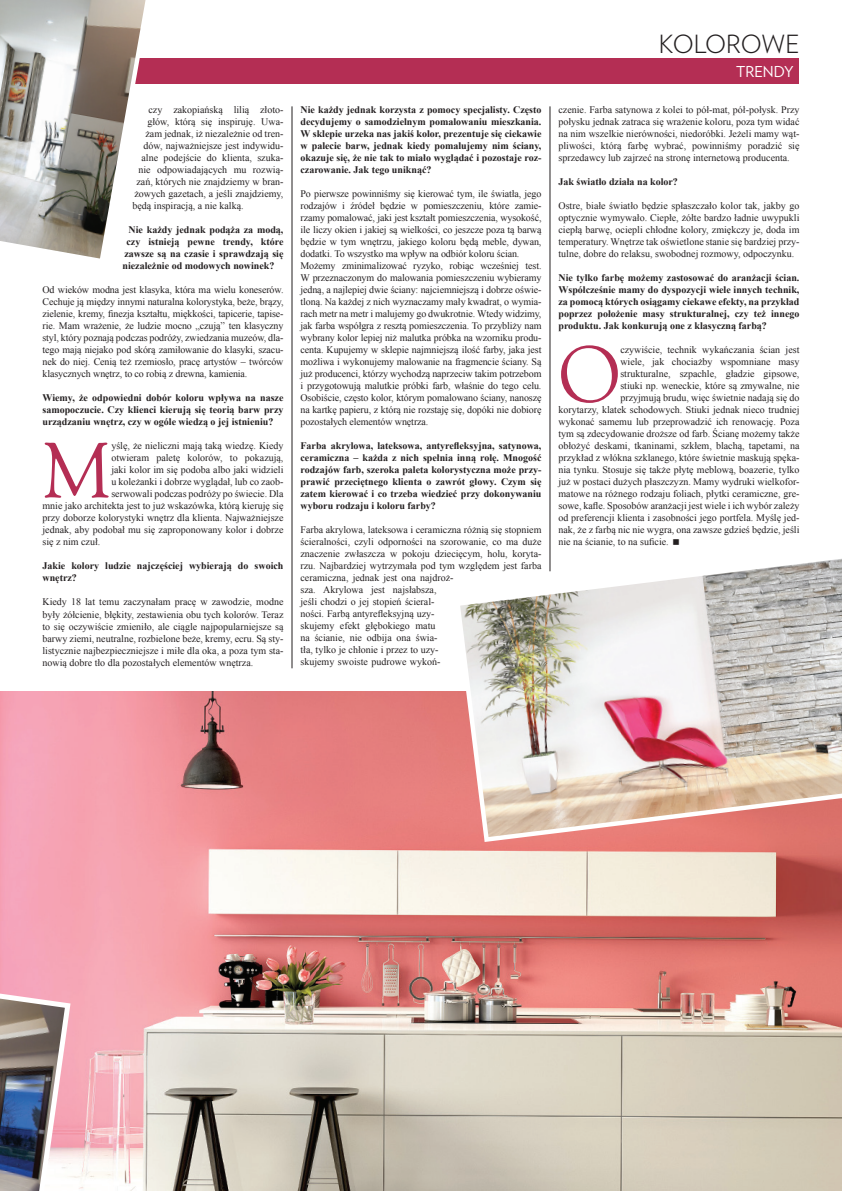
<style>
.page{position:relative;width:842px;height:1191px;background:#fff}
.page>*{position:absolute;margin:0;border:0;box-sizing:border-box;transform-origin:0 0}
.t1{font:78.5px "Goudy Ol St EU";color:#b42e54}
.t2{font:300 25px "Verlag";letter-spacing:-.01em;color:#231f20}
.t3{font:15px "Verlag";color:#fff}
.t4{font:10px/12px "Times New Roman";color:#231f20;text-align:justify}
.t5{font:700 10px/12px "Times New Roman";color:#231f20;text-align:justify}
</style>
<div class="page">
<img style="left:0;top:692px;width:842px;height:499px">
<img style="left:453px;top:549px;width:389px;height:295px">
<div style="left:43px;top:58px;width:756px;height:26px;background:#b42e54"></div>
<img style="left:0;top:944px;width:73px;height:247px">
<svg style="left:0;top:0;width:146px;height:259px"></svg>
<hr style="left:292px;top:106px;width:1px;height:562px;background:#231f20">
<hr style="left:550px;top:106px;width:1px;height:465px;background:#231f20">
<p class="t4" style="left:149px;top:104px;width:136px">czy zakopiańską lilią złoto-</p>
<p class="t4" style="left:148px;top:116px;width:137px">głów, którą się inspiruję. Uwa-</p>
<p class="t4" style="left:146px;top:128px;width:139px">żam jednak, iż niezależnie od tren-</p>
<p class="t4" style="left:144px;top:140px;width:141px">dów, najważniejsze jest indywidu-</p>
<p class="t4" style="left:142px;top:152px;width:143px">alne podejście do klienta, szuka-</p>
<p class="t4" style="left:139px;top:164px;width:146px">nie odpowiadających mu rozwią-</p>
<p class="t4" style="left:137px;top:176px;width:148px">zań, których nie znajdziemy w bran-</p>
<p class="t4" style="left:135px;top:188px;width:150px">żowych gazetach, a jeśli znajdziemy,</p>
<p class="t4" style="left:133px;top:200px;width:113px">będą inspiracją, a nie kalką.</p>
<p class="t5" style="left:129px;top:224px;width:156px">Nie każdy jednak podąża za modą,</p>
<p class="t5" style="left:127px;top:236px;width:158px">czy istnieją pewne trendy, które</p>
<p class="t5" style="left:125px;top:248px;width:160px">zawsze są na czasie i sprawdzają się</p>
<p class="t5" style="left:123px;top:260px;width:153px">niezależnie od modowych nowinek?</p>
<p class="t4" style="left:43px;top:284px;width:242px">Od wieków modna jest klasyka, która ma wielu koneserów.<br>Cechuje ją między innymi naturalna kolorystyka, beże, brązy, zielenie, kremy, finezja kształtu, miękkości, tapicerie, tapise&shy;rie. Mam wrażenie, że ludzie mocno „czują” ten klasyczny styl, który poznają podczas podróży, zwiedzania muzeów, dla&shy;tego mają niejako pod skórą zamiłowanie do klasyki, szacu&shy;nek do niej. Cenią też rzemiosło, pracę artystów – twórców klasycznych wnętrz, to co robią z drewna, kamienia.</p>
<p class="t5" style="left:43px;top:392px;width:242px">Wiemy, że odpowiedni dobór koloru wpływa na nasze samopoczucie. Czy klienci kierują się teorią barw przy urządzaniu wnętrz, czy w ogóle wiedzą o jej istnieniu?</p>
<h1 class="t1" style="left:43px;top:422px;width:70px">M</h1>
<p class="t4" style="left:111px;top:440px;width:174px">yślę, że nieliczni mają taką wiedzę. Kiedy</p>
<p class="t4" style="left:111px;top:452px;width:174px">otwieram paletę kolorów, to pokazują,</p>
<p class="t4" style="left:111px;top:464px;width:174px">jaki kolor im się podoba albo jaki widzieli</p>
<p class="t4" style="left:111px;top:476px;width:174px">u koleżanki i dobrze wyglądał, lub co zaob-</p>
<p class="t4" style="left:111px;top:488px;width:174px">serwowali podczas podróży po świecie. Dla</p>
<p class="t4" style="left:43px;top:500px;width:242px">mnie jako architekta jest to już wskazówka, którą kieruję się</p>
<p class="t4" style="left:43px;top:512px;width:242px">przy doborze kolorystyki wnętrz dla klienta. Najważniejsze</p>
<p class="t4" style="left:43px;top:524px;width:242px">jednak, aby podobał mu się zaproponowany kolor i dobrze</p>
<p class="t4" style="left:43px;top:536px;width:59px">się z nim czuł.</p>
<p class="t5" style="left:43px;top:560px;width:242px">Jakie kolory ludzie najczęściej wybierają do swoich wnętrz?</p>
<p class="t4" style="left:43px;top:596px;width:242px">Kiedy 18 lat temu zaczynałam pracę w zawodzie, modne były żółcienie, błękity, zestawienia obu tych kolorów. Teraz to się oczywiście zmieniło, ale ciągle najpopularniejsze są barwy ziemi, neutralne, rozbielone beże, kremy, ecru. Są sty&shy;listycznie najbezpieczniejsze i miłe dla oka, a poza tym sta&shy;nowią dobre tło dla pozostałych elementów wnętrza.</p>
<p class="t5" style="left:300px;top:104px;width:242px">Nie każdy jednak korzysta z pomocy specjalisty. Często decydujemy o samodzielnym pomalowaniu mieszkania.<br>W sklepie urzeka nas jakiś kolor, prezentuje się ciekawie w palecie barw, jednak kiedy pomalujemy nim ściany, okazuje się, że nie tak to miało wyglądać i pozostaje roz&shy;czarowanie. Jak tego uniknąć?</p>
<p class="t4" style="left:300px;top:188px;width:243px;text-align:left">Po pierwsze powinniśmy się kierować tym, ile światła, jego rodzajów i źródeł będzie w pomieszczeniu, które zamie&shy;rzamy pomalować, jaki jest kształt pomieszczenia, wysokość, ile liczy okien i jakiej są wielkości, co jeszcze poza tą barwą będzie w tym wnętrzu, jakiego koloru będą meble, dywan, dodatki. To wszystko ma wpływ na odbiór koloru ścian.<br>Możemy zminimalizować ryzyko, robiąc wcześniej test.<br>W przeznaczonym do malowania pomieszczeniu wybieramy jedną, a najlepiej dwie ściany: najciemniejszą i dobrze oświe&shy;tloną. Na każdej z nich wyznaczamy mały kwadrat, o wymia&shy;rach metr na metr i malujemy go dwukrotnie. Wtedy widzimy, jak farba współgra z resztą pomieszczenia. To przybliży nam wybrany kolor lepiej niż malutka próbka na wzorniku produ&shy;centa. Kupujemy w sklepie najmniejszą ilość farby, jaka jest możliwa i wykonujemy malowanie na fragmencie ściany. Są już producenci, którzy wychodzą naprzeciw takim potrzebom i przygotowują malutkie próbki farb, właśnie do tego celu.<br>Osobiście, często kolor, którym pomalowano ściany, nanoszę na kartkę papieru, z którą nie rozstaję się, dopóki nie dobiorę pozostałych elementów wnętrza.</p>
<p class="t5" style="left:300px;top:440px;width:242px">Farba akrylowa, lateksowa, antyrefleksyjna, satynowa, ceramiczna – każda z nich spełnia inną rolę. Mnogość rodzajów farb, szeroka paleta kolorystyczna może przy&shy;prawić przeciętnego klienta o zawrót głowy. Czym się zatem kierować i co trzeba wiedzieć przy dokonywaniu wyboru rodzaju i koloru farby?</p>
<p class="t4" style="left:300px;top:524px;width:242px;text-align:left">Farba akrylowa, lateksowa i ceramiczna różnią się stopniem ścieralności, czyli odporności na szorowanie, co ma duże znaczenie zwłaszcza w pokoju dziecięcym, holu, koryta&shy;rzu. Najbardziej wytrzymała pod tym względem jest farba ceramiczna, jednak jest ona najdroż-<br>sza. Akrylowa jest najsłabsza,<br>jeśli chodzi o jej stopień ścieral-<br>ności. Farbą antyrefleksyjną uzy-<br>skujemy efekt głębokiego matu<br>na ścianie, nie odbija ona świa-<br>tła, tylko je chłonie i przez to uzy-<br>skujemy swoiste pudrowe wykoń-</p>
<h2 class="t2" style="left:659px;top:26px;width:142px">KOLOROWE</h2>
<h3 class="t3" style="left:736px;top:60px;width:59px">TRENDY</h3>
<p class="t4" style="left:558px;top:104px;width:242px">czenie. Farba satynowa z kolei to pół-mat, pół-połysk. Przy połysku jednak zatraca się wrażenie koloru, poza tym widać na nim wszelkie nierówności, niedoróbki. Jeżeli mamy wąt&shy;pliwości, którą farbę wybrać, powinniśmy poradzić się sprzedawcy lub zajrzeć na stronę internetową producenta.</p>
<p class="t5" style="left:558px;top:176px;width:121px">Jak światło działa na kolor?</p>
<p class="t4" style="left:558px;top:200px;width:242px">Ostre, białe światło będzie spłaszczało kolor tak, jakby go optycznie wymywało. Ciepłe, żółte bardzo ładnie uwypukli ciepłą barwę, ociepli chłodne kolory, zmiękczy je, doda im temperatury. Wnętrze tak oświetlone stanie się bardziej przy&shy;tulne, dobre do relaksu, swobodnej rozmowy, odpoczynku.</p>
<p class="t5" style="left:558px;top:272px;width:242px">Nie tylko farbę możemy zastosować do aranżacji ścian.<br>Współcześnie mamy do dyspozycji wiele innych technik, za pomocą których osiągamy ciekawe efekty, na przykład poprzez położenie masy strukturalnej, czy też innego produktu. Jak konkurują one z klasyczną farbą?</p>
<h1 class="t1" style="left:558px;top:326px;width:63px">O</h1>
<p class="t4" style="left:620px;top:344px;width:181px">czywiście, technik wykańczania ścian jest</p>
<p class="t4" style="left:620px;top:356px;width:181px">wiele, jak chociażby wspomniane masy</p>
<p class="t4" style="left:620px;top:368px;width:181px">strukturalne, szpachle, gładzie gipsowe,</p>
<p class="t4" style="left:620px;top:380px;width:181px">stiuki np. weneckie, które są zmywalne, nie</p>
<p class="t4" style="left:620px;top:392px;width:181px">przyjmują brudu, więc świetnie nadają się do</p>
<p class="t4" style="left:558px;top:404px;width:242px">korytarzy, klatek schodowych. Stiuki jednak nieco trudniej</p>
<p class="t4" style="left:558px;top:416px;width:242px">wykonać samemu lub przeprowadzić ich renowację. Poza</p>
<p class="t4" style="left:558px;top:428px;width:242px">tym są zdecydowanie droższe od farb. Ścianę możemy także</p>
<p class="t4" style="left:558px;top:440px;width:242px">obłożyć deskami, tkaninami, szkłem, blachą, tapetami, na</p>
<p class="t4" style="left:558px;top:452px;width:242px">przykład z włókna szklanego, które świetnie maskują spęka-</p>
<p class="t4" style="left:558px;top:464px;width:242px">nia tynku. Stosuje się także płytę meblową, boazerie, tylko</p>
<p class="t4" style="left:558px;top:476px;width:242px">już w postaci dużych płaszczyzn. Mamy wydruki wielkofor-</p>
<p class="t4" style="left:558px;top:488px;width:242px">matowe na różnego rodzaju foliach, płytki ceramiczne, gre-</p>
<p class="t4" style="left:558px;top:500px;width:242px">sowe, kafle. Sposobów aranżacji jest wiele i ich wybór zależy</p>
<p class="t4" style="left:558px;top:512px;width:242px">od preferencji klienta i zasobności jego portfela. Myślę jed-</p>
<p class="t4" style="left:558px;top:524px;width:242px">nak, że z farbą nic nie wygra, ona zawsze gdzieś będzie, jeśli</p>
<p class="t4" style="left:558px;top:536px;width:112px">nie na ścianie, to na suficie.</p>
</div>
